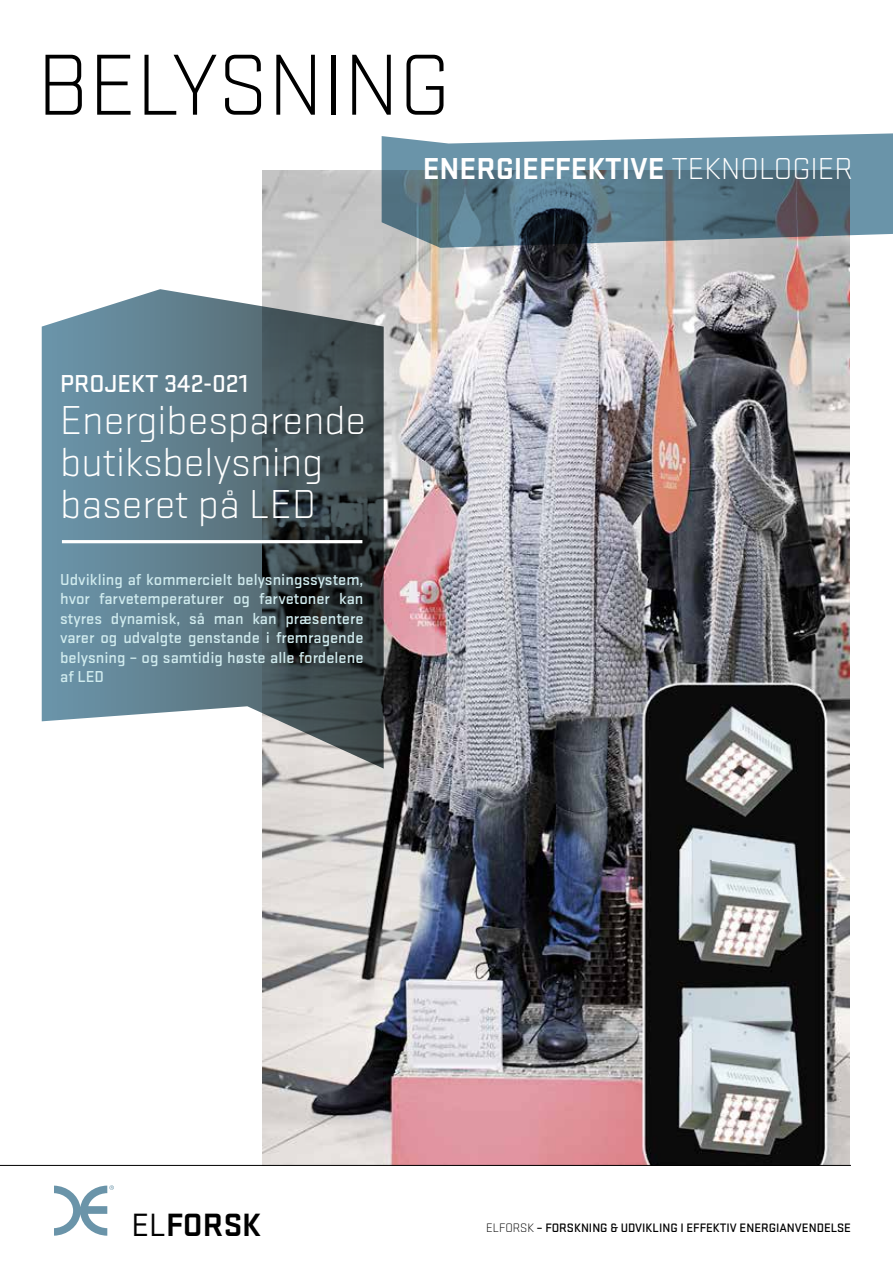
<style>
.page{position:relative;width:893px;height:1263px;background:#fff}
.page>*{position:absolute;margin:0;border:0;box-sizing:border-box;transform-origin:0 0}
.t1{font:300 90px "Stratum 1";color:#000}
.t2{font:300 42px/42px "Stratum 1";color:#fff}
.t3{font:700 33.45px "Stratum 1";color:#000}
.t4{font:700 31.5px "Stratum 1";color:#fff}
.t5{font:500 25.5px "Stratum 1";color:#fff}
.t6{font:500 16.5px/19.5px "Stratum 1";color:#d0ebee;text-align:justify}
.t7{font:500 12.75px "Stratum 1";color:#000}
.t8{font:300 12.75px "Stratum 1";color:#000}
.s1{font-weight:300}
.s2{font-weight:400}
</style>
<div class="page">
<img style="left:263px;top:170px;width:586px;height:995px">
<svg style="left:54px;top:1185px;width:60px;height:51px"></svg>
<svg style="left:42px;top:289px;width:342px;height:480px;background:#687e87"></svg>
<svg style="left:382px;top:133px;width:511px;height:115px;background:#698694"></svg>
<hr style="left:62px;top:540px;width:300px;height:3px;background:#fff">
<hr style="left:0;top:1165px;width:851px;height:1px;background:#000">
<h1 class="t1" style="left:37px;top:31px;width:414px">BELYSNING</h1>
<h3 class="t4" style="left:423px;top:147px;width:431px">ENERGIEFFEKTIVE <span class="s1">TEKNOLOGIER</span></h3>
<h3 class="t5" style="left:60px;top:367px;width:190px">PROJEKT 342-021</h3>
<h2 class="t2" style="left:60px;top:398px;width:308px">Energibesparende butiksbelysning baseret på LED</h2>
<p class="t6" style="left:60px;top:569px;width:305px">Udvikling af kommercielt belysningssystem, hvor farvetemperaturer og farvetoner kan styres dynamisk, så man kan præsentere varer og udvalgte genstande i fremragende belysning – og samtidig høste alle fordelene af LED</p>
<h3 class="t3" style="left:131px;top:1201px;width:131px"><span class="s2">EL</span>FORSK</h3>
<p class="t8" style="left:486px;top:1220px;width:28px">Elforsk</p>
<p class="t7" style="left:537px;top:1219px;width:157px">– Forskning &amp; Udvikling i effekt</p>
<p class="t7" style="left:726px;top:1219px;width:124px">iv energianvendelse</p>
</div>
